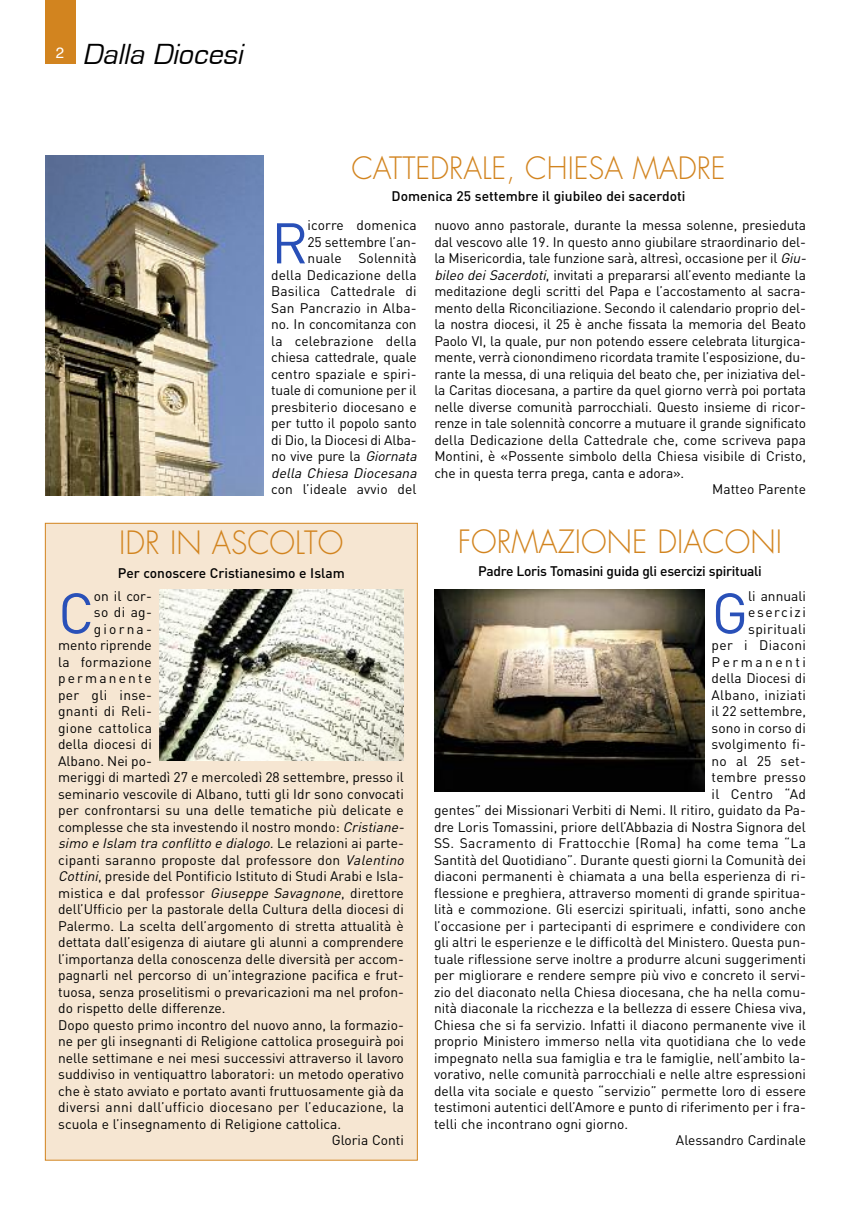
<style>
.page{position:relative;width:851px;height:1205px;background:#fff}
.page>*{position:absolute;margin:0;border:0;box-sizing:border-box;transform-origin:0 0}
.t1{font:56.38px "DIN";color:#2950b8}
.t2{font:300 31.25px "Futura Std";color:#d2841f;scale:.96 1}
.t3{font:300 30px "Futura Std";color:#d2841f}
.t4{font:italic 30px "Eurostile";color:#000}
.t5{font:15px "Helvetica";color:#fff}
.t6{font:13.75px/16.5px "DIN";color:#000;text-align:right}
.t7{font:13.75px "DIN";letter-spacing:.02em;color:#000}
.t8{font:500 13.75px "DIN";color:#000}
.t9{font:italic 13.75px "DIN";color:#000}
.t10{font:500 13.75px "DIN";letter-spacing:-.02em;color:#000}
.t11{font:13.75px "DIN";letter-spacing:.03em;color:#000}
.t12{font:13.75px "DIN";letter-spacing:.18em;color:#000}
.t13{font:13.75px "DIN";letter-spacing:.155em;color:#000}
.t14{font:13.75px "DIN";letter-spacing:.115em;color:#000}
.s1{font-style:italic}
.s2{font-style:normal}
</style>
<div class="page">
<div style="left:46px;top:523px;width:371px;height:637px;background:#f6e6d2"></div>
<div style="left:45px;top:0;width:30px;height:64px;background:#d2841f"></div>
<img style="left:159px;top:590px;width:244px;height:170px">
<img style="left:434px;top:590px;width:270px;height:202px">
<img style="left:45px;top:155px;width:218px;height:341px">
<p class="t5" style="left:56px;top:46px;width:10px">2</p>
<h3 class="t4" style="left:83px;top:40px;width:167px">dalla diocesi</h3>
<h3 class="t3" style="left:351px;top:154px;width:376px">CATTEDRALE, CHIESA MADRE</h3>
<p class="t8" style="left:391px;top:188px;width:295px">Domenica 25 settembre il giubileo dei sacerdoti</p>
<p class="t6" style="left:271px;top:217px;width:150px">icorre domenica<br>25 settembre l’an-<br>nuale Solennità<br>della Dedicazione della<br>Basilica Cattedrale di<br>San Pancrazio in Alba&shy;no. In concomitanza con la celebrazione della chiesa cattedrale, quale centro spaziale e spiri&shy;tuale di comunione per il presbiterio diocesano e per tutto il popolo santo di Dio, la Diocesi di Alba&shy;no vive pure la <span class="s1">Giornata della Chiesa Diocesana</span></p>
<p class="t6" style="left:271px;top:481px;width:147px">con l’ideale avvio del</p>
<h1 class="t1" style="left:271px;top:211px;width:38px">R</h1>
<p class="t6" style="left:434px;top:217px;width:373px">nuovo anno pastorale, durante la messa solenne, presieduta</p>
<p class="t6" style="left:434px;top:234px;width:373px">dal vescovo alle 19. In questo anno giubilare straordinario del-</p>
<p class="t6" style="left:434px;top:250px;width:376px">la Misericordia, tale funzione sarà, altresì, occasione per il <span class="s1">Giu-</span></p>
<p class="t6" style="left:434px;top:267px;width:373px"><span class="s1">bileodeiSacerdoti</span>, invitati a prepararsi all’evento mediante la</p>
<p class="t6" style="left:434px;top:283px;width:373px">meditazione degli scritti del Papa e l’accostamento al sacra-</p>
<p class="t6" style="left:434px;top:300px;width:373px">mento della Riconciliazione. Secondo il calendario proprio del-</p>
<p class="t6" style="left:434px;top:316px;width:373px">la nostra diocesi, il 25 è anche fissata la memoria del Beato</p>
<p class="t6" style="left:434px;top:333px;width:373px">Paolo VI, la quale, pur non potendo essere celebrata liturgica-</p>
<p class="t6" style="left:434px;top:349px;width:373px">mente, verrà cionondimeno ricordata tramite l’esposizione, du-</p>
<p class="t6" style="left:434px;top:366px;width:373px">rante la messa, di una reliquia del beato che, per iniziativa del-</p>
<p class="t6" style="left:434px;top:382px;width:373px">la Caritas diocesana, a partire da quel giorno verrà poi portata</p>
<p class="t6" style="left:434px;top:399px;width:373px">nelle diverse comunità parrocchiali. Questo insieme di ricor-</p>
<p class="t6" style="left:434px;top:415px;width:373px">renze in tale solennità concorre a mutuare il grande significato</p>
<p class="t6" style="left:434px;top:432px;width:373px">della Dedicazione della Cattedrale che, come scriveva papa</p>
<p class="t6" style="left:434px;top:448px;width:373px">Montini, è «Possente simbolo della Chiesa visibile di Cristo,</p>
<p class="t6" style="left:434px;top:465px;width:251px">che in questa terra prega, canta e adora».</p>
<p class="t6" style="left:712px;top:481px;width:95px">Matteo Parente</p>
<h2 class="t2" style="left:119px;top:528px;width:235px">IDR IN ASCOLTO</h2>
<p class="t8" style="left:118px;top:565px;width:228px">Per conoscere Cristianesimo e Islam</p>
<h2 class="t2" style="left:458px;top:527px;width:339px">FORMAZIONE DIACONI</h2>
<p class="t10" style="left:478px;top:563px;width:285px">Padre Loris Tomasini guida gli esercizi spirituali</p>
<h1 class="t1" style="left:58px;top:581px;width:37px">C</h1>
<p class="t6" style="left:94px;top:587px;width:59px">on il cor-</p>
<p class="t6" style="left:94px;top:604px;width:59px">so di ag-</p>
<p class="t6" style="left:94px;top:620px;width:59px">giorna-</p>
<p class="t6" style="left:58px;top:637px;width:95px">mento riprende</p>
<p class="t7" style="left:58px;top:654px;width:95px">la formazione</p>
<p class="t13" style="left:58px;top:670px;width:95px">permanente</p>
<p class="t7" style="left:58px;top:687px;width:95px">per gli inse-</p>
<p class="t7" style="left:58px;top:703px;width:95px">gnanti di Reli-</p>
<p class="t7" style="left:58px;top:720px;width:95px">gione cattolica</p>
<p class="t6" style="left:58px;top:736px;width:95px">della diocesi di</p>
<p class="t6" style="left:58px;top:752px;width:95px">Albano. Nei po-</p>
<p class="t6" style="left:58px;top:769px;width:347px">meriggi di martedì 27 e mercoledì 28 settembre, presso il</p>
<p class="t6" style="left:58px;top:785px;width:347px">seminario vescovile di Albano, tutti gli Idr sono convocati</p>
<p class="t6" style="left:58px;top:802px;width:347px">per confrontarsi su una delle tematiche più delicate e</p>
<p class="t6" style="left:58px;top:818px;width:350px">complesse che sta investendo il nostro mondo: <span class="s1">Cristiane-</span></p>
<p class="t9" style="left:58px;top:835px;width:347px">simoeIslamtraconflittoedialogo.<span class="s2">Le relazioni ai parte-</span></p>
<p class="t6" style="left:58px;top:851px;width:350px">cipanti saranno proposte dal professore don <span class="s1">Valentino</span></p>
<p class="t6" style="left:58px;top:868px;width:347px"><span class="s1">Cottini</span>, preside del Pontificio Istituto di Studi Arabi e Isla-</p>
<p class="t6" style="left:58px;top:884px;width:347px">mistica e dal professor <span class="s1">Giuseppe Savagnone</span>, direttore</p>
<p class="t6" style="left:58px;top:901px;width:347px">dell’Ufficio per la pastorale della Cultura della diocesi di</p>
<p class="t6" style="left:58px;top:917px;width:347px">Palermo. La scelta dell’argomento di stretta attualità è</p>
<p class="t6" style="left:58px;top:934px;width:347px">dettata dall’esigenza di aiutare gli alunni a comprendere</p>
<p class="t6" style="left:58px;top:950px;width:347px">l’importanza della conoscenza delle diversità per accom-</p>
<p class="t6" style="left:58px;top:967px;width:347px">pagnarli nel percorso di un’integrazione pacifica e frut-</p>
<p class="t6" style="left:58px;top:983px;width:347px">tuosa, senza proselitismi o prevaricazioni ma nel profon-</p>
<p class="t6" style="left:58px;top:1000px;width:169px">do rispetto delle differenze.</p>
<p class="t6" style="left:58px;top:1016px;width:347px">Dopo questo primo incontro del nuovo anno, la formazio-</p>
<p class="t6" style="left:58px;top:1033px;width:347px">ne per gli insegnanti di Religione cattolica proseguirà poi</p>
<p class="t6" style="left:58px;top:1049px;width:347px">nelle settimane e nei mesi successivi attraverso il lavoro</p>
<p class="t6" style="left:58px;top:1066px;width:347px">suddiviso in ventiquattro laboratori: un metodo operativo</p>
<p class="t6" style="left:58px;top:1082px;width:347px">che è stato avviato e portato avanti fruttuosamente già da</p>
<p class="t7" style="left:58px;top:1099px;width:347px">diversi anni dall’ufficio diocesano per l’educazione, la</p>
<p class="t6" style="left:58px;top:1115px;width:284px">scuola e l’insegnamento di Religione cattolica.</p>
<p class="t6" style="left:332px;top:1132px;width:74px">Gloria Conti</p>
<h1 class="t1" style="left:711px;top:581px;width:38px">G</h1>
<p class="t6" style="left:748px;top:587px;width:59px">li annuali</p>
<p class="t14" style="left:748px;top:604px;width:59px">esercizi</p>
<p class="t11" style="left:748px;top:621px;width:59px">spirituali</p>
<p class="t7" style="left:711px;top:637px;width:96px">per i Diaconi</p>
<p class="t12" style="left:711px;top:654px;width:96px">Permanenti</p>
<p class="t6" style="left:711px;top:670px;width:96px">della Diocesi di</p>
<p class="t7" style="left:711px;top:687px;width:96px">Albano, iniziati</p>
<p class="t6" style="left:711px;top:703px;width:96px">il 22 settembre,</p>
<p class="t6" style="left:711px;top:719px;width:96px">sono in corso di</p>
<p class="t6" style="left:711px;top:736px;width:96px">svolgimento fi-</p>
<p class="t6" style="left:711px;top:752px;width:96px">no al 25 set-</p>
<p class="t7" style="left:711px;top:769px;width:96px">tembre presso</p>
<p class="t7" style="left:711px;top:786px;width:96px">il Centro “Ad</p>
<p class="t6" style="left:434px;top:802px;width:373px">gentes” dei Missionari Verbiti di Nemi. Il ritiro, guidato da Pa-</p>
<p class="t6" style="left:434px;top:818px;width:373px">dre Loris Tomassini, priore dell’Abbazia di Nostra Signora del</p>
<p class="t7" style="left:434px;top:835px;width:373px">SS. Sacramento di Frattocchie (Roma) ha come tema “La</p>
<p class="t6" style="left:434px;top:851px;width:373px">Santità del Quotidiano”. Durante questi giorni la Comunità dei</p>
<p class="t6" style="left:434px;top:868px;width:373px">diaconi permanenti è chiamata a una bella esperienza di ri-</p>
<p class="t6" style="left:434px;top:884px;width:373px">flessione e preghiera, attraverso momenti di grande spiritua-</p>
<p class="t6" style="left:434px;top:901px;width:373px">lità e commozione. Gli esercizi spirituali, infatti, sono anche</p>
<p class="t6" style="left:434px;top:917px;width:373px">l’occasione per i partecipanti di esprimere e condividere con</p>
<p class="t6" style="left:434px;top:934px;width:373px">gli altri le esperienze e le difficoltà del Ministero. Questa pun-</p>
<p class="t6" style="left:434px;top:950px;width:373px">tuale riflessione serve inoltre a produrre alcuni suggerimenti</p>
<p class="t6" style="left:434px;top:967px;width:373px">per migliorare e rendere sempre più vivo e concreto il servi-</p>
<p class="t6" style="left:434px;top:983px;width:373px">zio del diaconato nella Chiesa diocesana, che ha nella comu-</p>
<p class="t6" style="left:434px;top:1000px;width:373px">nità diaconale la ricchezza e la bellezza di essere Chiesa viva,</p>
<p class="t6" style="left:434px;top:1016px;width:373px">Chiesa che si fa servizio. Infatti il diacono permanente vive il</p>
<p class="t6" style="left:434px;top:1033px;width:373px">proprio Ministero immerso nella vita quotidiana che lo vede</p>
<p class="t6" style="left:434px;top:1049px;width:373px">impegnato nella sua famiglia e tra le famiglie, nell’ambito la-</p>
<p class="t6" style="left:434px;top:1066px;width:373px">vorativo, nelle comunità parrocchiali e nelle altre espressioni</p>
<p class="t6" style="left:434px;top:1082px;width:373px">della vita sociale e questo “servizio” permette loro di essere</p>
<p class="t6" style="left:434px;top:1099px;width:373px">testimoni autentici dell’Amore e punto di riferimento per i fra-</p>
<p class="t6" style="left:434px;top:1115px;width:196px">telli che incontrano ogni giorno.</p>
<p class="t6" style="left:675px;top:1132px;width:131px">Alessandro Cardinale</p>
</div>
